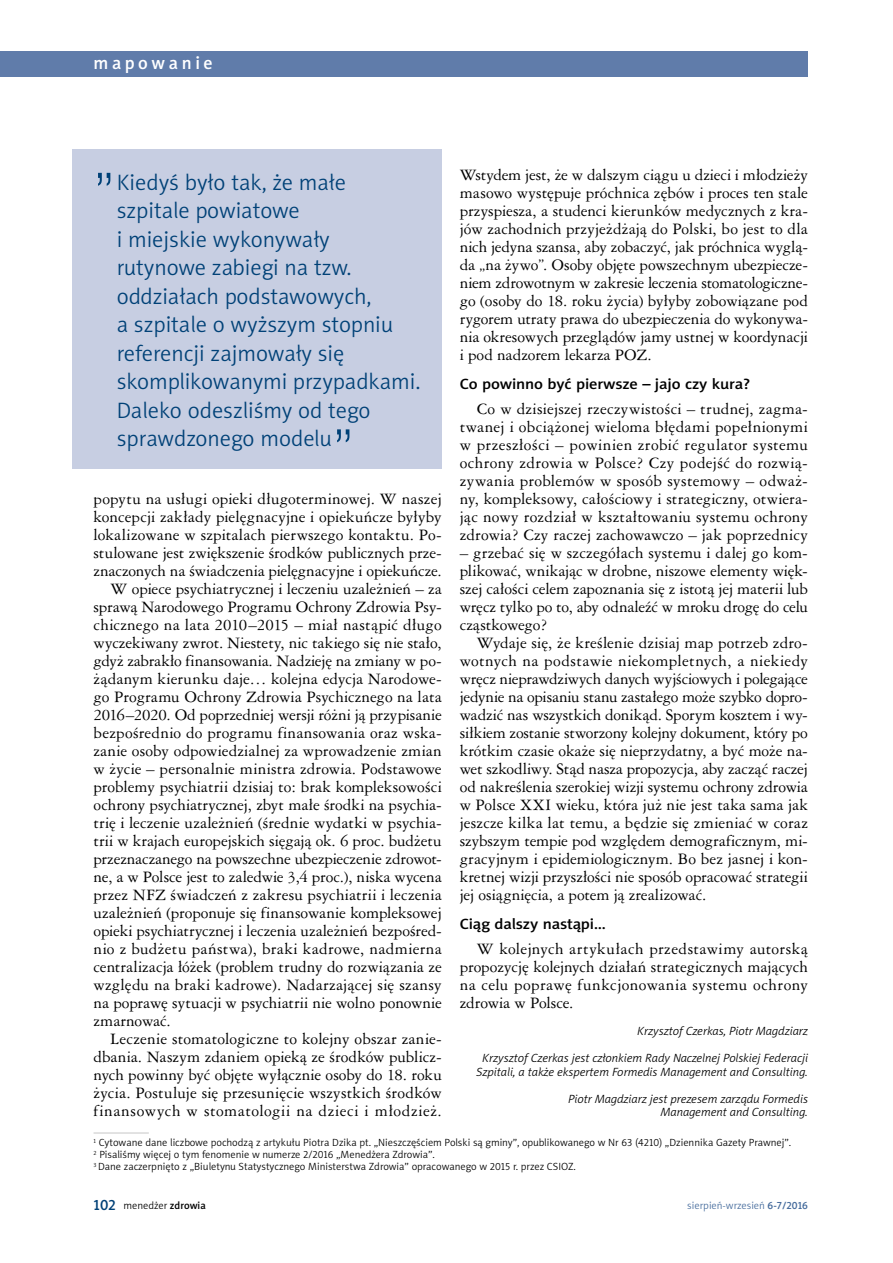
<style>
.page{position:relative;width:893px;height:1263px;background:#fff}
.page>*{position:absolute;margin:0;border:0;box-sizing:border-box;transform-origin:0 0}
.t1{font:52.5px "Swis 721 Lt PL";color:#004177}
.t2{font:22.5px/28.5px "Naomi Sans EFN Light";color:#004177}
.t3{font:18px "Naomi Sans EFN Medium";letter-spacing:.2em;color:#fff}
.t4{font:15px/18px "Ameri Garmnd PL";letter-spacing:.005em;color:#000;text-align:justify}
.t5{font:15px "Naomi Sans EFN Medium";letter-spacing:-.01em;color:#000;scale:1.1 1}
.t6{font:15px "Ameri Garmnd PL";letter-spacing:.025em;color:#000}
.t7{font:15px "Ameri Garmnd PL";letter-spacing:.04em;color:#000}
.t8{font:italic 12px/13.5px "Naomi Sans EFN Light";color:#000;text-align:center}
.t9{font:10.5px/12px "Naomi Sans EFN Light";color:#000}
.t10{font:10.5px "Naomi Sans EFN Light";color:#456b9c}
.s1{font-family:"Naomi Sans EFN Medium";font-size:15px;color:#004177}
.s2{font-family:"Naomi Sans EFN Medium"}
</style>
<div class="page">
<div style="left:0;top:51px;width:808px;height:26px;background:#607caa"></div>
<hr style="left:94px;top:1132px;width:55px;height:1px;background:#c6c6c6">
<div style="left:72px;top:149px;width:370px;height:320px;background:#c7cee2"></div>
<p class="t3" style="left:94px;top:52px;width:121px">mapowanie</p>
<p class="t4" style="left:460px;top:165px;width:350px">Wstydem jest, że w dalszym ciągu u dzieci i młodzieży masowo występuje próchnica zębów i proces ten stale przyspiesza, a studenci kierunków medycznych z kra&shy;jów zachodnich przyjeżdżają do Polski, bo jest to dla nich jedyna szansa, aby zobaczyć, jak próchnica wyglą&shy;da „na żywo”. Osoby objęte powszechnym ubezpiecze&shy;niem zdrowotnym w zakresie leczenia stomatologiczne&shy;go (osoby do 18. roku życia) byłyby zobowiązane pod rygorem utraty prawa do ubezpieczenia do wykonywa&shy;nia okresowych przeglądów jamy ustnej w koordynacji i pod nadzorem lekarza POZ.</p>
<p class="t5" style="left:460px;top:375px;width:266px">Co powinno być pierwsze – jajo czy kura?</p>
<p class="t4" style="left:460px;top:399px;width:350px;text-indent:17px">Co w dzisiejszej rzeczywistości – trudnej, zagma&shy;twanej i obciążonej wieloma błędami popełnionymi w przeszłości – powinien zrobić regulator systemu ochrony zdrowia w Polsce? Czy podejść do rozwią&shy;zywania problemów w sposób systemowy – odważ&shy;ny, kompleksowy, całościowy i strategiczny, otwiera&shy;jąc nowy rozdział w kształtowaniu systemu ochrony zdrowia? Czy raczej zachowawczo – jak poprzednicy</p>
<p class="t4" style="left:460px;top:543px;width:350px">– grzebać się w szczegółach systemu i dalej go kom&shy;plikować, wnikając w drobne, niszowe elementy więk&shy;szej całości celem zapoznania się z istotą jej materii lub wręcz tylko po to, aby odnaleźć w mroku drogę do celu cząstkowego?</p>
<p class="t4" style="left:460px;top:633px;width:350px;text-indent:17px">Wydaje się, że kreślenie dzisiaj map potrzeb zdro&shy;wotnych na podstawie niekompletnych, a niekiedy wręcz nieprawdziwych danych wyjściowych i polegające jedynie na opisaniu stanu zastałego może szybko dopro&shy;wadzić nas wszystkich donikąd. Sporym kosztem i wy&shy;siłkiem zostanie stworzony kolejny dokument, który po krótkim czasie okaże się nieprzydatny, a być może na&shy;wet szkodliwy. Stąd nasza propozycja, aby zacząć raczej od nakreślenia szerokiej wizji systemu ochrony zdrowia w Polsce XXI wieku, która już nie jest taka sama jak jeszcze kilka lat temu, a będzie się zmieniać w coraz szybszym tempie pod względem demograficznym, mi&shy;gracyjnym i epidemiologicznym. Bo bez jasnej i kon&shy;kretnej wizji przyszłości nie sposób opracować strategii jej osiągnięcia, a potem ją zrealizować.</p>
<p class="t5" style="left:460px;top:915px;width:134px">Ciąg dalszy nastąpi…</p>
<p class="t4" style="left:460px;top:939px;width:350px;text-indent:17px">W kolejnych artykułach przedstawimy autorską propozycję kolejnych działań strategicznych mających na celu poprawę funkcjonowania systemu ochrony zdrowia w Polsce.</p>
<p class="t8" style="left:637px;top:1024px;width:172px">Krzysztof Czerkas, Piotr Magdziarz</p>
<p class="t8" style="left:476px;top:1051px;width:333px">Krzysztof Czerkas jest członkiem Rady Naczelnej Polskiej Federacji<br>Szpitali, a także ekspertem Formedis Management and Consulting.</p>
<p class="t8" style="left:568px;top:1092px;width:241px;text-align:right">Piotr Magdziarz jest prezesem zarządu Formedis<br>Management and Consulting.</p>
<p class="t9" style="left:94px;top:1136px;width:699px"><sup>1</sup> Cytowane dane liczbowe pochodzą z artykułu Piotra Dzika pt. „Nieszczęściem Polski są gminy”, opublikowanego w Nr 63 (4210) „Dziennika Gazety Prawnej”.<br><sup>2</sup> Pisaliśmy więcej o tym fenomenie w numerze 2/2016 „Menedżera Zdrowia”.<br><sup>3</sup> Dane zaczerpnięto z „Biuletynu Statystycznego Ministerstwa Zdrowia” opracowanego w 2015 r. przez CSIOZ.</p>
<h1 class="t1" style="left:93px;top:159px;width:24px">”</h1>
<p class="t2" style="left:117px;top:168px;width:305px">Kiedyś było tak, że małe szpitale powiatowe<br>i miejskie wykonywały rutynowe zabiegi na tzw. oddziałach podstawowych,<br>a szpitale o wyższym stopniu referencji zajmowały się skomplikowanymi przypadkami.<br>Daleko odeszliśmy od tego sprawdzonego modelu</p>
<h1 class="t1" style="left:332px;top:416px;width:24px">”</h1>
<p class="t4" style="left:94px;top:489px;width:350px">popytu na usługi opieki długoterminowej. W naszej</p>
<p class="t4" style="left:94px;top:507px;width:350px">koncepcji zakłady pielęgnacyjne i opiekuńcze byłyby</p>
<p class="t4" style="left:94px;top:525px;width:350px">lokalizowane w szpitalach pierwszego kontaktu. Po-</p>
<p class="t4" style="left:94px;top:543px;width:350px">stulowane jest zwiększenie środków publicznych prze-</p>
<p class="t4" style="left:94px;top:561px;width:350px">znaczonych na świadczenia pielęgnacyjne i opiekuńcze.</p>
<p class="t4" style="left:111px;top:579px;width:333px">W opiece psychiatrycznej i leczeniu uzależnień – za</p>
<p class="t4" style="left:94px;top:597px;width:350px">sprawą Narodowego Programu Ochrony Zdrowia Psy-</p>
<p class="t4" style="left:94px;top:615px;width:350px">chicznego na lata 2010–2015 – miał nastąpić długo</p>
<p class="t4" style="left:94px;top:633px;width:350px">wyczekiwany zwrot. Niestety, nic takiego się nie stało,</p>
<p class="t4" style="left:94px;top:651px;width:350px">gdyż zabrakło finansowania. Nadzieję na zmiany w po-</p>
<p class="t4" style="left:94px;top:669px;width:350px">żądanym kierunku daje… kolejna edycja Narodowe-</p>
<p class="t4" style="left:94px;top:687px;width:350px">go Programu Ochrony Zdrowia Psychicznego na lata</p>
<p class="t4" style="left:94px;top:705px;width:350px">2016–2020. Od poprzedniej wersji różni ją przypisanie</p>
<p class="t4" style="left:94px;top:723px;width:350px">bezpośrednio do programu finansowania oraz wska-</p>
<p class="t4" style="left:94px;top:741px;width:350px">zanie osoby odpowiedzialnej za wprowadzenie zmian</p>
<p class="t4" style="left:94px;top:759px;width:350px">w życie – personalnie ministra zdrowia. Podstawowe</p>
<p class="t4" style="left:94px;top:777px;width:350px">problemy psychiatrii dzisiaj to: brak kompleksowości</p>
<p class="t4" style="left:94px;top:795px;width:350px">ochrony psychiatrycznej, zbyt małe środki na psychia-</p>
<p class="t4" style="left:94px;top:813px;width:350px">trię i leczenie uzależnień (średnie wydatki w psychia-</p>
<p class="t4" style="left:94px;top:831px;width:350px">trii w krajach europejskich sięgają ok. 6 proc. budżetu</p>
<p class="t4" style="left:94px;top:849px;width:350px">przeznaczanego na powszechne ubezpieczenie zdrowot-</p>
<p class="t4" style="left:94px;top:867px;width:350px">ne, a w Polsce jest to zaledwie 3,4 proc.), niska wycena</p>
<p class="t4" style="left:94px;top:885px;width:350px">przez NFZ świadczeń z zakresu psychiatrii i leczenia</p>
<p class="t4" style="left:94px;top:903px;width:350px">uzależnień (proponuje się finansowanie kompleksowej</p>
<p class="t4" style="left:94px;top:921px;width:350px">opieki psychiatrycznej i leczenia uzależnień bezpośred-</p>
<p class="t6" style="left:94px;top:939px;width:350px">nio z budżetu państwa), braki kadrowe, nadmierna</p>
<p class="t4" style="left:94px;top:957px;width:350px">centralizacja łóżek (problem trudny do rozwiązania ze</p>
<p class="t4" style="left:94px;top:975px;width:350px">względu na braki kadrowe). Nadarzającej się szansy</p>
<p class="t4" style="left:94px;top:993px;width:350px">na poprawę sytuacji w psychiatrii nie wolno ponownie</p>
<p class="t4" style="left:94px;top:1011px;width:79px">zmarnować.</p>
<p class="t4" style="left:111px;top:1029px;width:333px">Leczenie stomatologiczne to kolejny obszar zanie-</p>
<p class="t4" style="left:94px;top:1047px;width:350px">dbania. Naszym zdaniem opieką ze środków publicz-</p>
<p class="t4" style="left:94px;top:1065px;width:350px">nych powinny być objęte wyłącznie osoby do 18. roku</p>
<p class="t4" style="left:94px;top:1083px;width:350px">życia. Postuluje się przesunięcie wszystkich środków</p>
<p class="t7" style="left:94px;top:1101px;width:350px">finansowych w stomatologii na dzieci i młodzież.</p>
<p class="t9" style="left:94px;top:1199px;width:114px"><span class="s1">102</span> menedżer <span class="s2">zdrowia</span></p>
<p class="t10" style="left:687px;top:1199px;width:122px">sierpień-wrzesień <span class="s2">6-7/2016</span></p>
</div>
